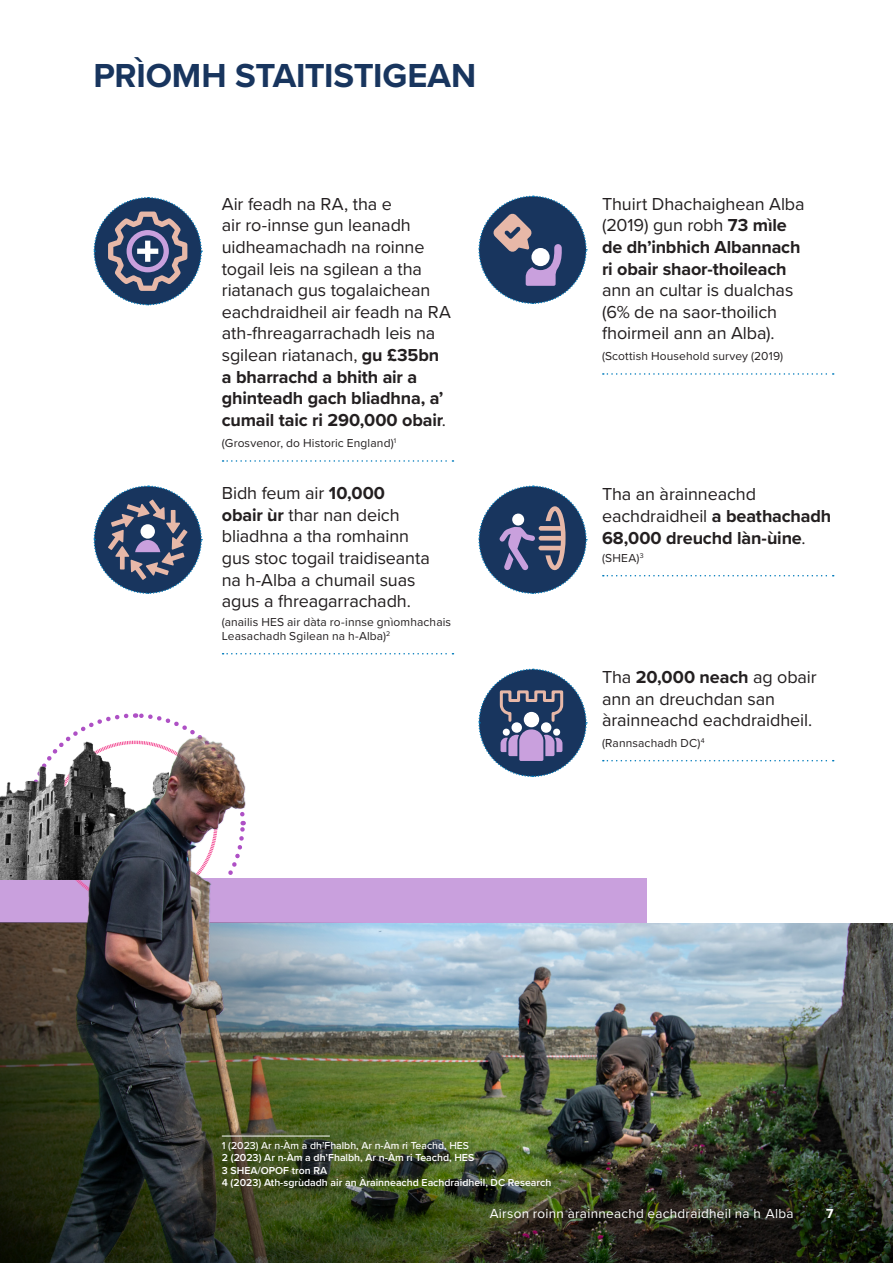
<style>
.page{position:relative;width:893px;height:1263px;background:#fff}
.page>*{position:absolute;margin:0;border:0;box-sizing:border-box;transform-origin:0 0}
.t1{font:700 34.5px "Proxima Nova";letter-spacing:-.005em;color:#18355e}
.t2{font:18px/21.6px "Proxima Nova";letter-spacing:-.005em;color:#231f20}
.t3{font:700 18px/21.6px "Proxima Nova";letter-spacing:-.01em;color:#231f20}
.t4{font:13.5px "Proxima Nova";letter-spacing:.02em;color:#fff}
.t5{font:700 13.5px "Proxima Nova";color:#fff}
.t6{font:12px/14.4px "Proxima Nova";letter-spacing:.01em;color:#231f20}
.t7{font:600 10.5px/12.6px "Proxima Nova";color:#fff}
.t8{font:500 10.5px "Proxima Nova";color:#fff}
.s1{font-weight:700}
.s2{font-weight:400}
</style>
<div class="page">
<svg style="left:603px;top:575px;width:231px;height:1px"></svg>
<svg style="left:603px;top:373px;width:231px;height:2px"></svg>
<svg style="left:223px;top:653px;width:230px;height:1px"></svg>
<svg style="left:223px;top:460px;width:230px;height:2px"></svg>
<svg style="left:93px;top:197px;width:110px;height:109px"></svg>
<svg style="left:93px;top:485px;width:110px;height:109px"></svg>
<svg style="left:478px;top:195px;width:109px;height:109px"></svg>
<svg style="left:478px;top:485px;width:109px;height:109px"></svg>
<svg style="left:485px;top:668px;width:95px;height:29px"></svg>
<img style="left:0;top:697px;width:893px;height:566px">
<h1 class="t1" style="left:94px;top:50px;width:384px">PRÌOMH STAITISTIGEAN</h1>
<p class="t2" style="left:222px;top:192px;width:231px">Air feadh na RA, tha e<br>air ro-innse gun leanadh uidheamachadh na roinne togail leis na sgilean a tha riatanach gus togalaichean eachdraidheil air feadh na RA ath-freagarrachadh leis na sgilean riatanach, <span class="s1">gu £35bn a bharrachd a bhith air a ghinteadh gach bliadhna, a’ cumail taic ri 290,000 obair</span>.</p>
<p class="t6" style="left:222px;top:436px;width:176px">(Grosvenor, do Historic England)<sup>1</sup></p>
<p class="t2" style="left:222px;top:482px;width:209px">Bidh feum air <span class="s1">10,000 obair ùr</span> thar nan deich bliadhna a tha romhainn gus stoc togail traidiseanta na h-Alba a chumail suas agus a freagarrachadh.</p>
<p class="t6" style="left:222px;top:614px;width:231px">(anailis HES air dàta ro-innse gnìomhachais<br>Leasachadh Sgilean na h-Alba)<sup>2</sup></p>
<p class="t3" style="left:602px;top:193px;width:204px"><span class="s2">Thuirt Dhachaighean Alba (2019) gun robh</span> 73 mìle de dh’inbhich Albannach ri obair shaor-thoileach</p>
<p class="t2" style="left:602px;top:279px;width:193px">ann an cultar is dualchas (6% de na saor-thoilich foirmeil ann an Alba).</p>
<p class="t6" style="left:602px;top:349px;width:183px">(Scottish Household survey (2019)</p>
<p class="t3" style="left:602px;top:483px;width:231px"><span class="s2">Tha an àrainneachd eachdraidheil</span> a beathachadh<br>68,000 dreuchd làn-ùine<span class="s2">.</span></p>
<p class="t6" style="left:602px;top:550px;width:43px">(SHEA)<sup>3</sup></p>
<p class="t2" style="left:602px;top:665px;width:216px">Tha <span class="s1">20,000 neach</span> ag obair ann an dreuchdan san àrainneachd eachdraidheil.</p>
<p class="t6" style="left:602px;top:735px;width:104px">(Rannsachadh DC)<sup>4</sup></p>
<p class="t8" style="left:222px;top:1137px;width:249px">1 (2023) Ar n-Àm a dh’Fhalbh, Ar n-Àm ri Teachd, HES</p>
<p class="t7" style="left:222px;top:1151px;width:331px">2 (2023) Ar n-Àm a dh’Fhalbh, Ar n-Àm ri Teachd, HES<br>3 SHEA/OPOF tron RA<br>4 (2023) Ath-sgrùdadh air an Àrainneachd Eachdraidheil, DC Research</p>
<p class="t4" style="left:490px;top:1204px;width:306px">Airson roinn àrainneachd eachdraidheil na h Alba</p>
<p class="t5" style="left:826px;top:1204px;width:9px">7</p>
</div>
